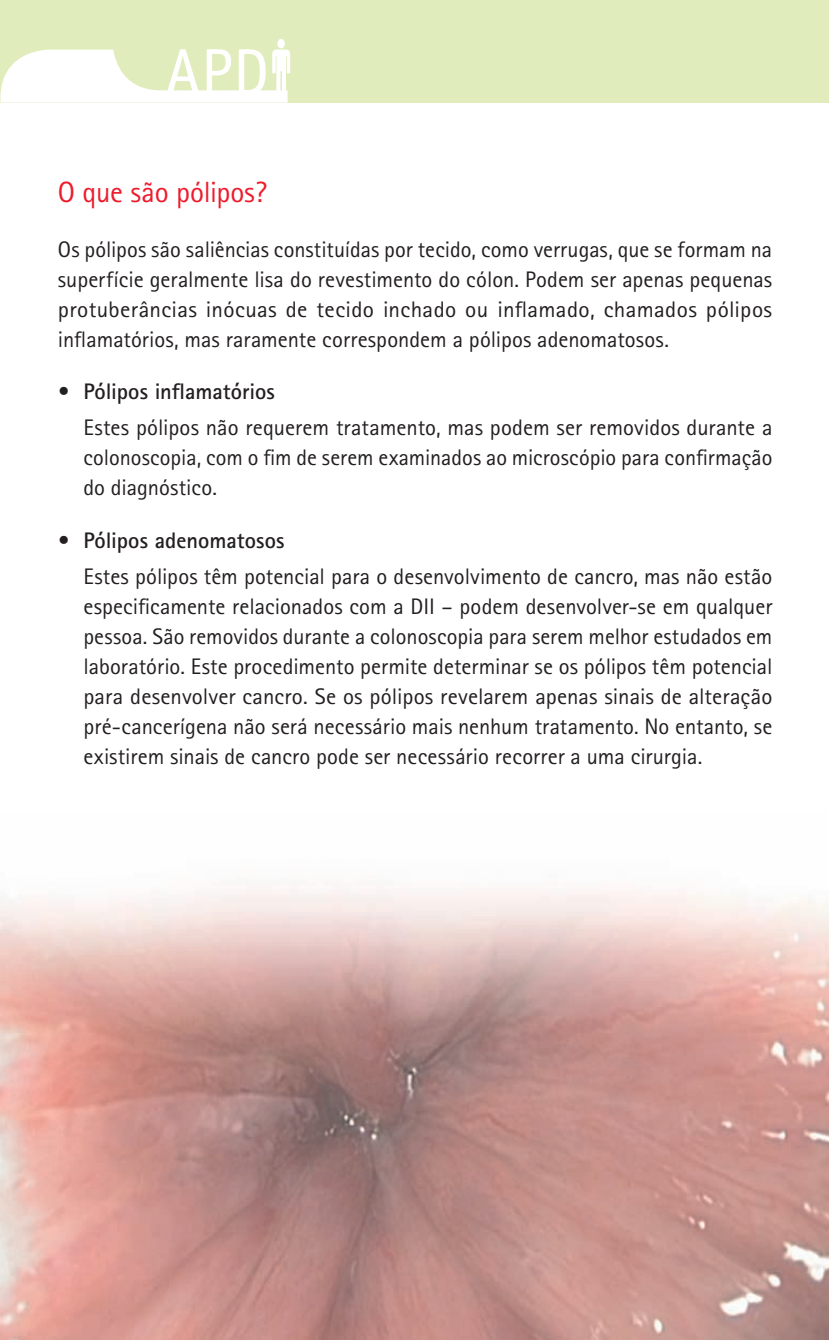
<style>
.page{position:relative;width:829px;height:1340px;background:#fff}
.page>*{position:absolute;margin:0;border:0;box-sizing:border-box;transform-origin:0 0}
.t1{font:29.25px "Rotis Sans Serif";letter-spacing:-.01em;color:#ee1b2c}
.t2{font:22.5px/29.9px "Rotis Sans Serif";color:#231f20;text-align:justify}
.t3{font:700 22.5px "Rotis Sans Serif";color:#231f20}
</style>
<div class="page">
<div style="left:0;top:0;width:829px;height:103px;background:#e1ecbd"></div>
<div style="left:277px;top:39px;width:8px;height:9px;background:#fff;border-radius:50%"></div>
<svg style="left:1px;top:49px;width:289px;height:54px"></svg>
<img style="left:0;top:888px;width:829px;height:451px">
<h1 class="t1" style="left:58px;top:174px;width:210px">O que são pólipos?</h1>
<p class="t2" style="left:58px;top:234px;width:716px">Os pólipos são saliências constituídas por tecido, como verrugas, que se formam na superfície geralmente lisa do revestimento do cólon. Podem ser apenas pequenas protuberâncias inócuas de tecido inchado ou inflamado, chamados pólipos inflamatórios, mas raramente correspondem a pólipos adenomatosos.</p>
<p class="t3" style="left:58px;top:377px;width:218px">• Pólipos inflamatórios</p>
<p class="t2" style="left:83px;top:412px;width:690px">Estes pólipos não requerem tratamento, mas podem ser removidos durante a colonoscopia, com o fim de serem examinados ao microscópio para confirmação do diagnóstico.</p>
<p class="t3" style="left:58px;top:525px;width:228px">• Pólipos adenomatosos</p>
<p class="t2" style="left:83px;top:561px;width:690px">Estes pólipos têm potencial para o desenvolvimento de cancro, mas não estão especificamente relacionados com a DII – podem desenvolver-se em qualquer pessoa. São removidos durante a colonoscopia para serem melhor estudados em laboratório. Este procedimento permite determinar se os pólipos têm potencial para desenvolver cancro. Se os pólipos revelarem apenas sinais de alteração pré-cancerígena não será necessário mais nenhum tratamento. No entanto, se existirem sinais de cancro pode ser necessário recorrer a uma cirurgia.</p>
</div>
